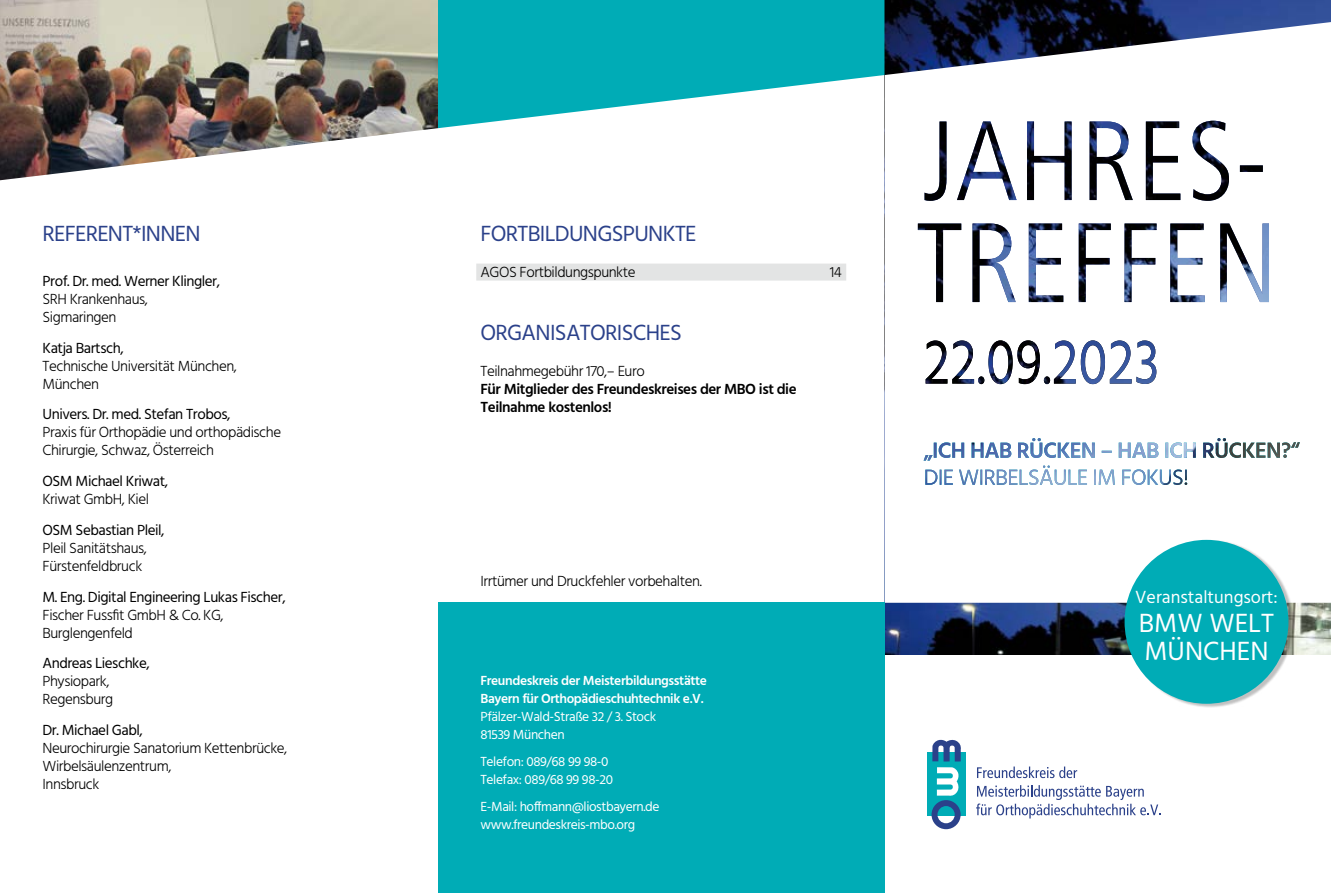
<style>
.page{position:relative;width:1331px;height:893px;background:#fff}
.page>*{position:absolute;margin:0;border:0;box-sizing:border-box;transform-origin:0 0}
.t1{font:27px/28.5px "Hind";color:#fff}
.t2{font:22.5px "Hind";letter-spacing:-.03em;color:#2b418a}
.t3{font:18px "Hind";color:#fff}
.t4{font:300 15px/18px "Hind";letter-spacing:-.03em;color:#000}
.t5{font:15px "Hind";letter-spacing:-.03em;color:#000}
.t6{font:600 15px/18px "Hind";letter-spacing:-.03em;color:#000}
.t7{font:13.5px/18px "Hind";letter-spacing:-.03em;color:#fff}
.t8{font:600 13.5px/18px "Hind";letter-spacing:-.03em;color:#fff}
</style>
<div class="page">
<img style="left:884px;top:0;width:447px;height:655px">
<svg style="left:884px;top:22px;width:447px;height:581px"></svg>
<div style="left:438px;top:603px;width:446px;height:290px;background:#00acb6"></div>
<svg style="left:438px;top:0;width:446px;height:128px;fill:#00acb6"></svg>
<img style="left:0;top:0;width:438px;height:180px">
<div style="left:476px;top:264px;width:370px;height:17px;background:#e3e4e4"></div>
<div style="left:1127px;top:540px;width:166px;height:168px;background:#000;opacity:.25"></div>
<div style="left:1124px;top:540px;width:164px;height:164px;background:#00acb6;border-radius:50%"></div>
<div style="left:927px;top:752px;width:39px;height:63px;background:#00acb6"></div>
<svg style="left:931px;top:740px;width:30px;height:89px"></svg>
<svg style="left:977px;top:766px;width:100px;height:12px"></svg>
<svg style="left:976px;top:785px;width:185px;height:33px"></svg>
<img style="left:918px;top:224px;width:351px;height:78px">
<img style="left:924px;top:121px;width:339px;height:80px">
<svg style="left:924px;top:438px;width:376px;height:47px"></svg>
<img style="left:939px;top:438px;width:361px;height:20px">
<img style="left:926px;top:340px;width:230px;height:44px">
<h2 class="t2" style="left:43px;top:219px;width:160px">REFERENT*INNEN</h2>
<p class="t5" style="left:43px;top:271px;width:179px">Prof. Dr. med. Werner Klingler,</p>
<p class="t4" style="left:43px;top:291px;width:107px">SRH Krankenhaus,<br>Sigmaringen</p>
<p class="t5" style="left:43px;top:338px;width:83px">Katja Bartsch,</p>
<p class="t4" style="left:43px;top:357px;width:196px">Technische Universität München,<br>München</p>
<p class="t5" style="left:43px;top:404px;width:190px">Univers. Dr. med. Stefan Trobos,</p>
<p class="t4" style="left:43px;top:424px;width:240px">Praxis für Orthopädie und orthopädische<br>Chirurgie, Schwaz, Österreich</p>
<p class="t5" style="left:43px;top:471px;width:127px">OSM Michael Kriwat,</p>
<p class="t4" style="left:43px;top:491px;width:108px">Kriwat GmbH, Kiel</p>
<p class="t5" style="left:43px;top:520px;width:124px">OSM Sebastian Pleil,</p>
<p class="t4" style="left:43px;top:540px;width:106px">Pleil Sanitätshaus,<br>Fürstenfeldbruck</p>
<p class="t5" style="left:43px;top:587px;width:245px">M. Eng. Digital Engineering Lukas Fischer,</p>
<p class="t4" style="left:43px;top:606px;width:183px">Fischer Fussfit GmbH &amp; Co. KG,<br>Burglengenfeld</p>
<p class="t5" style="left:43px;top:653px;width:109px">Andreas Lieschke,</p>
<p class="t4" style="left:43px;top:673px;width:72px">Physiopark,<br>Regensburg</p>
<p class="t5" style="left:43px;top:720px;width:102px">Dr. Michael Gabl,</p>
<p class="t4" style="left:43px;top:740px;width:246px">Neurochirurgie Sanatorium Kettenbrücke,<br>Wirbelsäulenzentrum,<br>Innsbruck</p>
<h2 class="t2" style="left:480px;top:219px;width:217px">FORTBILDUNGSPUNKTE</h2>
<p class="t4" style="left:480px;top:264px;width:157px">AGOS Fortbildungspunkte</p>
<p class="t4" style="left:830px;top:264px;width:14px">14</p>
<h2 class="t2" style="left:480px;top:318px;width:203px">ORGANISATORISCHES</h2>
<p class="t4" style="left:480px;top:363px;width:166px">Teilnahmegebühr 170,– Euro</p>
<p class="t6" style="left:480px;top:381px;width:318px">Für Mitglieder des Freundeskreises der MBO ist die<br>Teilnahme kostenlos!</p>
<p class="t4" style="left:480px;top:573px;width:223px">Irrtümer und Druckfehler vorbehalten.</p>
<p class="t8" style="left:480px;top:672px;width:228px">Freundeskreis der Meisterbildungsstätte<br>Bayern für Orthopädieschuhtechnik e.V.</p>
<p class="t7" style="left:480px;top:708px;width:177px">Pfälzer-Wald-Straße 32 / 3. Stock<br>81539 München</p>
<p class="t7" style="left:480px;top:753px;width:134px">Telefon: 089/68 99 98-0<br>Telefax: 089/68 99 98-20</p>
<p class="t7" style="left:480px;top:798px;width:180px">E-Mail: hoffmann@liostbayern.de www.freundeskreis-mbo.org</p>
<p class="t3" style="left:1135px;top:585px;width:144px">Veranstaltungsort:</p>
<h1 class="t1" style="left:1139px;top:610px;width:137px">BMW WELT<br>MÜNCHEN</h1>
</div>
